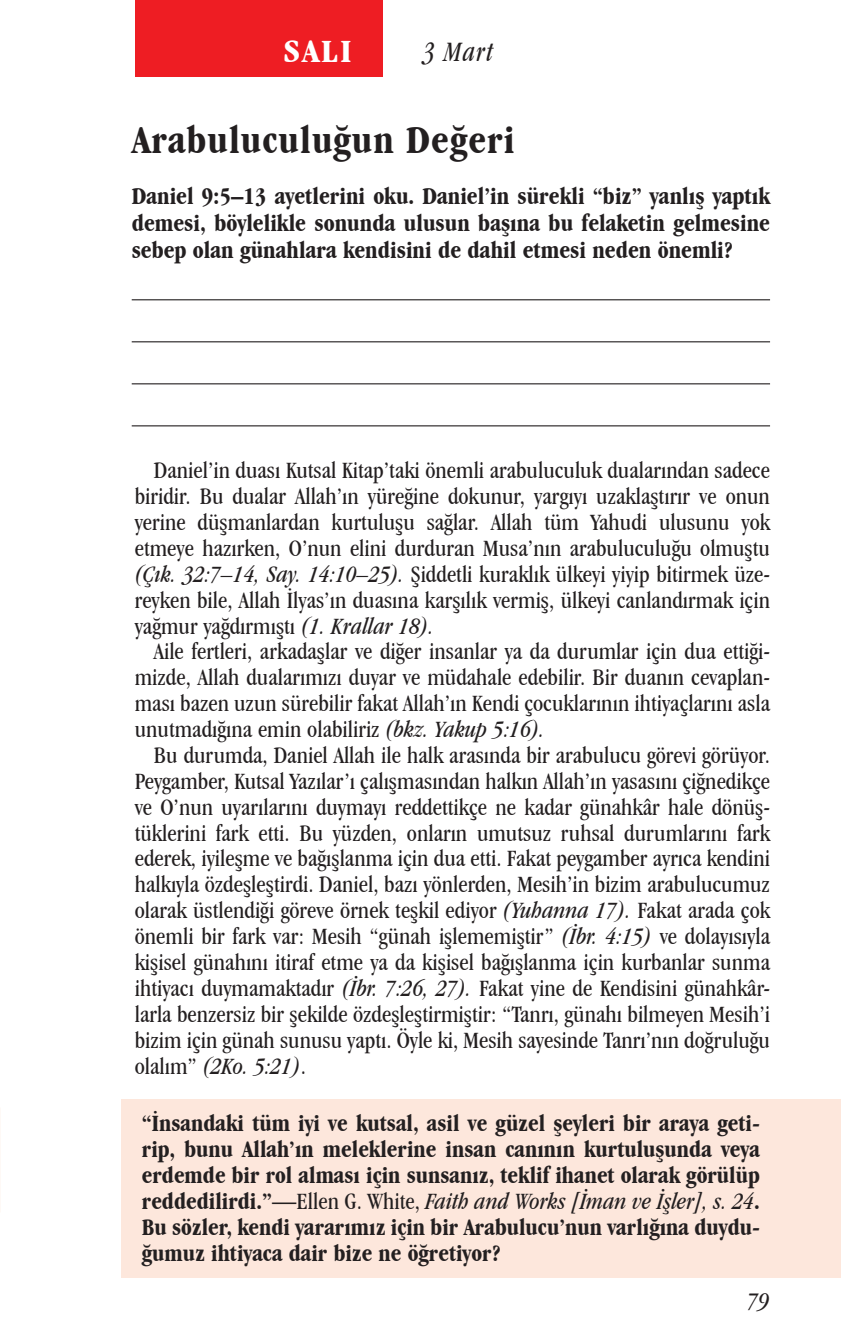
<style>
.page{position:relative;width:841px;height:1337px;background:#fff}
.page>*{position:absolute;margin:0;border:0;box-sizing:border-box;transform-origin:0 0}
.Day_Title{font:700 condensed 40.5px "Garamond IT Cby BT";letter-spacing:.025em;color:#231f20}
.Daily_Header{font:700 condensed 33.75px "Garamond IT Cby BT";color:#fff;scale:1.1 1}
.Lesson_Dates{font:italic condensed 29.25px "Garamond IT Cby BT";color:#231f20;scale:.9 1}
.Question{font:700 condensed 24.75px/27px "Garamond IT Cby BT";color:#231f20;text-align:justify}
.t1{font:italic condensed 24.75px "Garamond IT Cby BT";color:#231f20}
.Body{font:condensed 24.3px/25.9px "Garamond IT Cby BT";color:#231f20;text-align:justify}
.x-screened_box-text{font:700 condensed 24.3px/25.9px "Garamond IT Cby BT";color:#231f20;text-align:justify}
.s1{font-style:italic}
.s2{font-weight:400}
.s3{font-weight:400;font-style:italic}
</style>
<div class="page">
<div style="left:135px;top:0;width:247px;height:76px;background:#ee1d23"></div>
<div style="left:121px;top:1099px;width:719px;height:179px;background:#fde7dc"></div>
<hr style="left:132px;top:299px;width:638px;height:1px;background:#231f20">
<hr style="left:132px;top:341px;width:638px;height:1px;background:#231f20">
<hr style="left:132px;top:383px;width:638px;height:1px;background:#231f20">
<hr style="left:132px;top:425px;width:638px;height:1px;background:#231f20">
<p class="Daily_Header" style="left:283px;top:31px;width:63px">SALI</p>
<p class="Lesson_Dates" style="left:423px;top:35px;width:79px">3 Mart</p>
<p class="Day_Title" style="left:132px;top:116px;width:384px">Arabuluculuğun Değeri</p>
<p class="Question" style="left:132px;top:182px;width:639px">Daniel 9:5–13 ayetlerini oku. Daniel’in sürekli “biz” yanlış yaptık demesi, böylelikle sonunda ulusun başına bu felaketin gelmesine sebep olan günahlara kendisini de dahil etmesi neden önemli?</p>
<p class="Body" style="left:135px;top:457px;width:636px;text-indent:19px">Daniel’in duası Kutsal Kitap’taki önemli arabuluculuk dualarından sadece biridir. Bu dualar Allah’ın yüreğine dokunur, yargıyı uzaklaştırır ve onun yerine düşmanlardan kurtuluşu sağlar. Allah tüm Yahudi ulusunu yok etmeye hazırken, O’nun elini durduran Musa’nın arabuluculuğu olmuştu <span class="s1">(Çık. 32:7–14, Say. 14:10–25).</span> Şiddetli kuraklık ülkeyi yiyip bitirmek üze&shy;reyken bile, Allah İlyas’ın duasına karşılık vermiş, ülkeyi canlandırmak için yağmur yağdırmıştı <span class="s1">(1. Krallar 18).</span></p>
<p class="Body" style="left:135px;top:638px;width:636px;text-indent:19px">Aile fertleri, arkadaşlar ve diğer insanlar ya da durumlar için dua ettiği&shy;mizde, Allah dualarımızı duyar ve müdahale edebilir. Bir duanın cevaplan&shy;ması bazen uzun sürebilir fakat Allah’ın Kendi çocuklarının ihtiyaçlarını asla unutmadığına emin olabiliriz <span class="s1">(bkz. Yakup 5:16).</span></p>
<p class="Body" style="left:135px;top:742px;width:636px;text-indent:19px">Bu durumda, Daniel Allah ile halk arasında bir arabulucu görevi görüyor.<br>Peygamber, Kutsal Yazılar’ı çalışmasından halkın Allah’ın yasasını çiğnedikçe ve O’nun uyarılarını duymayı reddettikçe ne kadar günahkâr hale dönüş&shy;tüklerini fark etti. Bu yüzden, onların umutsuz ruhsal durumlarını fark ederek, iyileşme ve bağışlanma için dua etti. Fakat peygamber ayrıca kendini halkıyla özdeşleştirdi. Daniel, bazı yönlerden, Mesih’in bizim arabulucumuz olarak üstlendiği göreve örnek teşkil ediyor <span class="s1">(Yuhanna 17).</span> Fakat arada çok önemli bir fark var: Mesih “günah işlememiştir” <span class="s1">(İbr. 4:15)</span> ve dolayısıyla kişisel günahını itiraf etme ya da kişisel bağışlanma için kurbanlar sunma ihtiyacı duymamaktadır <span class="s1">(İbr. 7:26, 27).</span> Fakat yine de Kendisini günahkâr&shy;larla benzersiz bir şekilde özdeşleştirmiştir: “Tanrı, günahı bilmeyen Mesih’i bizim için günah sunusu yaptı. Öyle ki, Mesih sayesinde Tanrı’nın doğruluğu olalım” <span class="s1">(2Ko. 5:21)</span>.</p>
<p class="x-screened_box-text" style="left:142px;top:1110px;width:619px">“İnsandaki tüm iyi ve kutsal, asil ve güzel şeyleri bir araya geti&shy;rip, bunu Allah’ın meleklerine insan canının kurtuluşunda veya erdemde bir rol alması için sunsanız, teklif ihanet olarak görülüp reddedilirdi.”<span class="s2">—Ellen G. White,</span> <span class="s3">Faith and Works [İman ve İşler], s. 24</span>.<br>Bu sözler, kendi yararımız için bir Arabulucu’nun varlığına duydu&shy;ğumuz ihtiyaca dair bize ne öğretiyor?</p>
<p class="t1" style="left:747px;top:1286px;width:23px">79</p>
</div>
